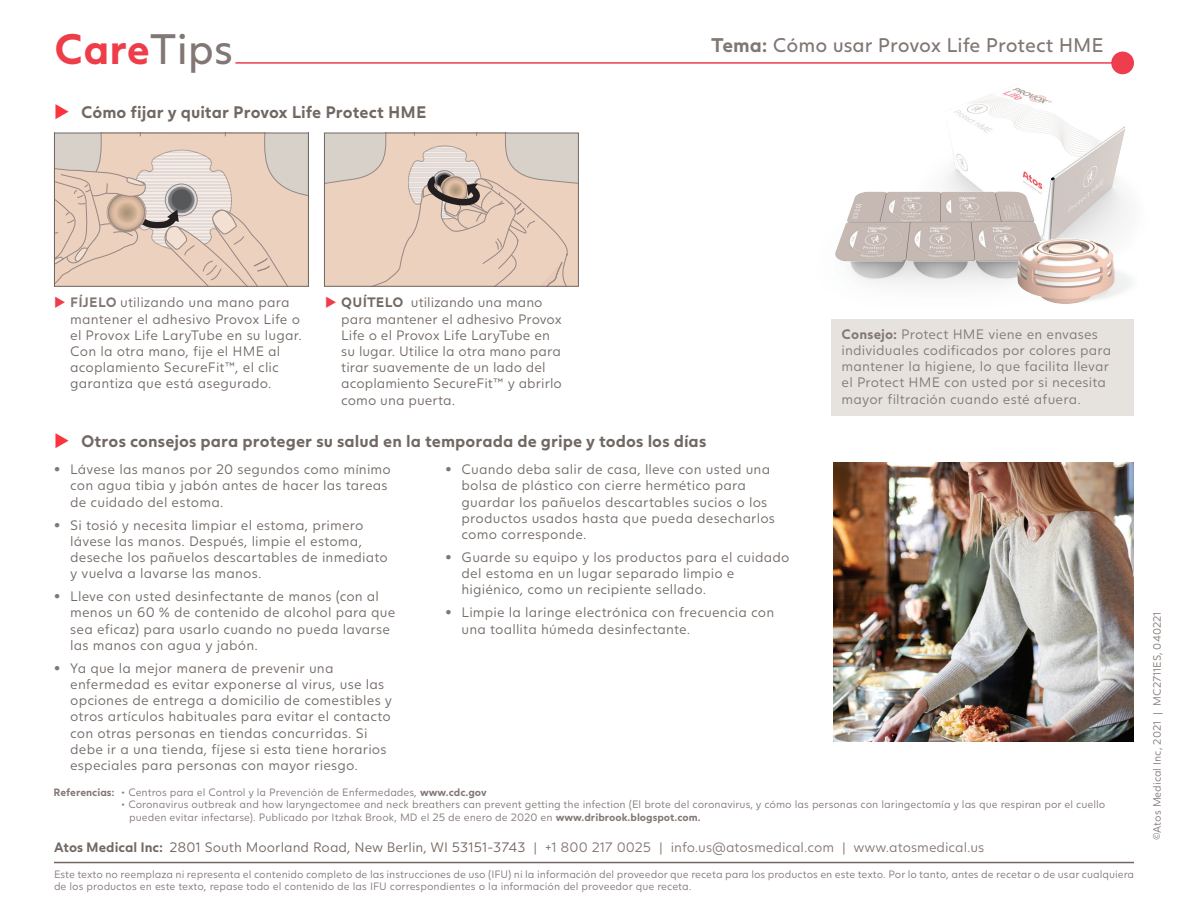
<style>
.page{position:relative;width:1188px;height:918px;background:#fff}
.page>*{position:absolute;margin:0;border:0;box-sizing:border-box;transform-origin:0 0}
.Headline_32pt{font:700 42px "Juli Sans";color:#ee3d49}
.Headline_32pt-2{font:19.5px "Juli Sans";color:#817774}
.bullet_text{font:700 16.5px "Juli Sans";letter-spacing:.005em;color:#716863}
.NumberedListUS{font:300 13.5px/16.2px "Juli Sans";letter-spacing:.01em;color:#716863}
.Tip_US_White_font{font:300 13.5px/16.2px "Juli Sans";letter-spacing:.01em;color:#817774}
.address_back{font:300 13.5px "Juli Sans";color:#817774}
.address{font:300 10.5px/12.6px "Juli Sans";color:#817774}
.s1{font-weight:400;color:#817774}
.s2{color:#fb333e}
.s3{font-weight:700}
.s4{color:#ee3d49}
.s5{font-weight:700;color:#817774}
.s6{font-weight:700;color:#716863}
.s7{color:#716863}
</style>
<div class="page">
<hr style="left:235px;top:62px;width:894px;height:2px;background:#ee3d4c">
<div style="left:1111px;top:52px;width:23px;height:22px;background:#ee3d4c;border-radius:50%"></div>
<img style="left:946px;top:84px;width:181px;height:149px">
<img style="left:835px;top:179px;width:232px;height:108px">
<svg style="left:56px;top:135px;width:251px;height:150px;background:#e2ccbe"></svg>
<div style="left:54px;top:133px;width:255px;height:154px;border:1px solid #716863"></div>
<svg style="left:326px;top:135px;width:251px;height:150px;background:#e3ccbd"></svg>
<div style="left:324px;top:133px;width:255px;height:154px;border:1px solid #716863"></div>
<hr style="left:54px;top:862px;width:1080px;height:1px;background:#716863">
<div style="left:832px;top:319px;width:302px;height:97px;background:#e6e2de"></div>
<img style="left:834px;top:462px;width:300px;height:280px">
<img style="left:1007px;top:233px;width:124px;height:71px">
<p class="Headline_32pt" style="left:54px;top:23px;width:181px">Care<span class="s1">Tips</span></p>
<p class="bullet_text" style="left:54px;top:102px;width:374px"><span class="s2">◆</span> Cómo fijar y quitar Provox Life Protect HME</p>
<p class="Headline_32pt-2" style="left:711px;top:33px;width:394px"><span class="s3">Tema:</span> Cómo usar Provox Life Protect HME</p>
<p class="NumberedListUS" style="left:70px;top:295px;width:233px;text-indent:-16px"><span class="s4">◆</span> <span class="s5">FÍJELO</span> utilizando una mano para mantener el adhesivo Provox Life o el Provox Life LaryTube en su lugar.<br>Con la otra mano, fije el HME al acoplamiento SecureFit™, el clic garantiza que está asegurado.</p>
<p class="NumberedListUS" style="left:341px;top:295px;width:222px;text-indent:-16px"><span class="s4">◆</span> <span class="s3">QUÍTELO</span> utilizando una mano para mantener el adhesivo Provox<br>Life o el Provox Life LaryTube en su lugar. Utilice la otra mano para tirar suavemente de un lado del acoplamiento SecureFit™ y abrirlo como una puerta.</p>
<p class="bullet_text" style="left:54px;top:431px;width:654px"><span class="s2">◆</span> Otros consejos para proteger su salud en la temporada de gripe y todos los días</p>
<p class="NumberedListUS" style="left:70px;top:461px;width:322px;text-indent:-16px"><span class="s5">•</span> Lávese las manos por 20 segundos como mínimo con agua tibia y jabón antes de hacer las tareas de cuidado del estoma.</p>
<p class="NumberedListUS" style="left:70px;top:517px;width:319px;text-indent:-16px"><span class="s5">•</span> Si tosió y necesita limpiar el estoma, primero lávese las manos. Después, limpie el estoma, deseche los pañuelos descartables de inmediato y vuelva a lavarse las manos.</p>
<p class="NumberedListUS" style="left:70px;top:588px;width:327px;text-indent:-16px"><span class="s5">•</span> Lleve con usted desinfectante de manos (con al menos un 60 % de contenido de alcohol para que sea eficaz) para usarlo cuando no pueda lavarse las manos con agua y jabón.</p>
<p class="NumberedListUS" style="left:70px;top:660px;width:324px;text-indent:-16px"><span class="s5">•</span> Ya que la mejor manera de prevenir una enfermedad es evitar exponerse al virus, use las opciones de entrega a domicilio de comestibles y otros artículos habituales para evitar el contacto con otras personas en tiendas concurridas. Si debe ir a una tienda, fíjese si esta tiene horarios especiales para personas con mayor riesgo.</p>
<p class="NumberedListUS" style="left:462px;top:461px;width:315px;text-indent:-16px"><span class="s5">•</span> Cuando deba salir de casa, lleve con usted una bolsa de plástico con cierre hermético para guardar los pañuelos descartables sucios o los productos usados hasta que pueda desecharlos como corresponde.</p>
<p class="NumberedListUS" style="left:462px;top:549px;width:329px;text-indent:-16px"><span class="s5">•</span> Guarde su equipo y los productos para el cuidado del estoma en un lugar separado limpio e higiénico, como un recipiente sellado.</p>
<p class="NumberedListUS" style="left:462px;top:604px;width:314px;text-indent:-16px"><span class="s5">•</span> Limpie la laringe electrónica con frecuencia con una toallita húmeda desinfectante.</p>
<p class="Tip_US_White_font" style="left:842px;top:326px;width:271px"><span class="s3">Consejo:</span> Protect HME viene en envases individuales codificados por colores para mantener la higiene, lo que facilita llevar el Protect HME con usted por si necesita mayor filtración cuando esté afuera.</p>
<p class="address" style="left:54px;top:786px;width:434px"><span class="s3">Referencias:</span> • Centros para el Control y la Prevención de Enfermedades, <span class="s3">www.cdc.gov</span></p>
<p class="address" style="left:121px;top:798px;width:986px">• Coronavirus outbreak and how laryngectomee and neck breathers can prevent getting the infection (El brote del coronavirus, y cómo las personas con laringectomía y las que respiran por el cuello</p>
<p class="address" style="left:129px;top:811px;width:573px">pueden evitar infectarse). Publicado por Itzhak Brook, MD el 25 de enero de 2020 en <span class="s3">www.dribrook.blogspot.com.</span></p>
<p class="address_back" style="left:54px;top:839px;width:932px"><span class="s6">Atos Medical Inc:</span> <span class="s7">2801 South Moorland Road, New Berlin, WI 53151-3743</span> | +1 800 217 0025 | info.us@atosmedical.com | www.atosmedical.us</p>
<p class="address" style="left:54px;top:868px;width:1082px">Este texto no reemplaza ni representa el contenido completo de las instrucciones de uso (IFU) ni la información del proveedor que receta para los productos en este texto. Por lo tanto, antes de recetar o de usar cualquiera de los productos en este texto, repase todo el contenido de las IFU correspondientes o la información del proveedor que receta.</p>
<p class="address" style="left:1151px;top:840px;width:230px;rotate:-90deg">©Atos Medical Inc, 2021 | MC2711ES, 040221</p>
</div>
